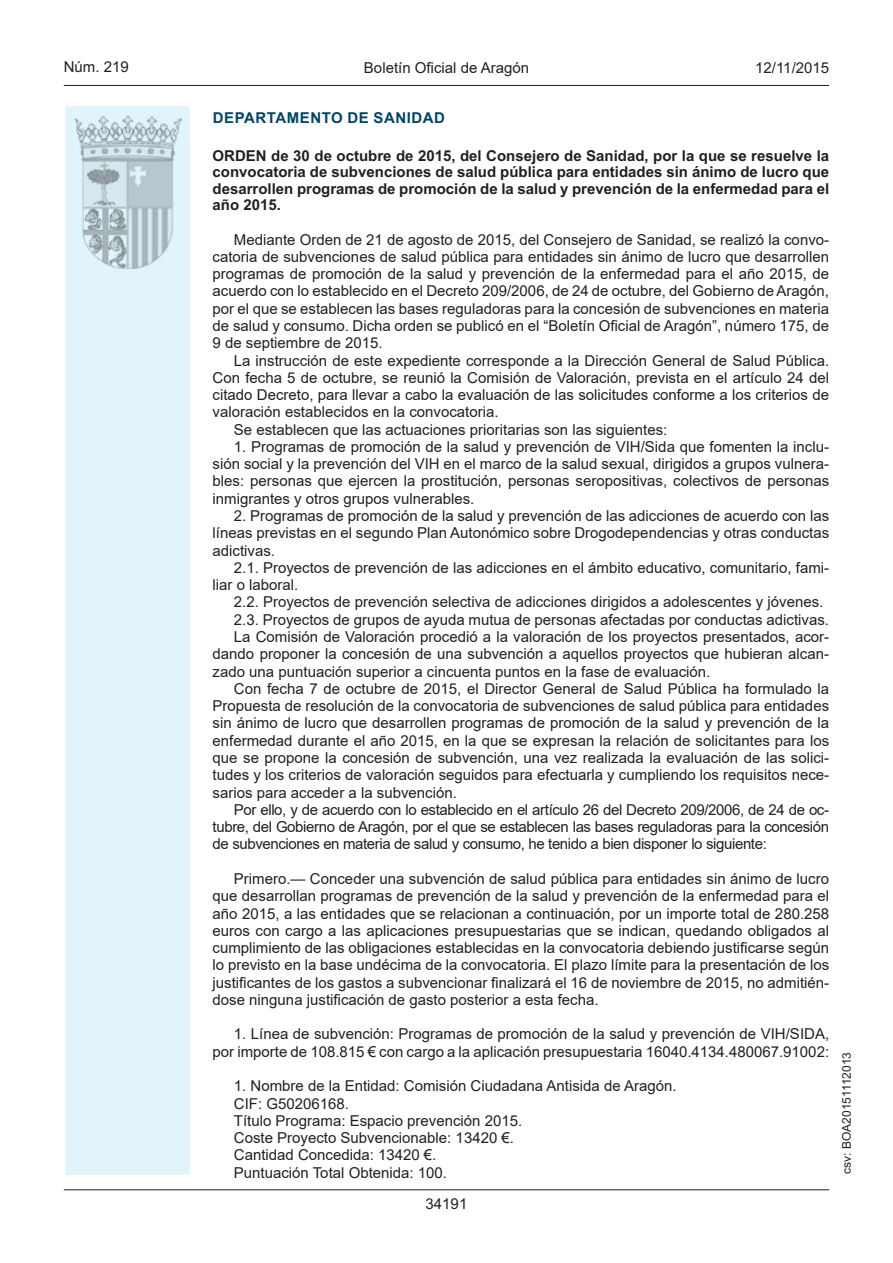
<style>
.page{position:relative;width:893px;height:1263px;background:#fff}
.page>*{position:absolute;margin:0;border:0;box-sizing:border-box;transform-origin:0 0}
.t1{font:15px/17.2px "Arial MT2";color:#231f20;text-align:justify}
.t2{font:15px "Arial MT2";letter-spacing:-.025em;color:#231f20}
.t3{font:700 15px/16.5px "Arial";color:#231f20;text-align:justify}
.t4{font:15px "Arial";color:#231f20}
.t5{font:700 15px "Arial";letter-spacing:.035em;color:#004462}
.t6{font:12px "Arial";color:#231f20}
.s1{font-family:"Arial"}
</style>
<div class="page">
<hr style="left:64px;top:85px;width:765px;height:1px;background:#231f20">
<div style="left:64px;top:105px;width:127px;height:1071px;background:#e1f4fc;border:2px solid #fff"></div>
<img style="left:75px;top:115px;width:106px;height:153px">
<hr style="left:64px;top:1189px;width:765px;height:1px;background:#231f20">
<p class="t4" style="left:64px;top:57px;width:67px">Núm. 219</p>
<p class="t1" style="left:364px;top:59px;width:167px">Boletín Oficial de Aragón</p>
<p class="t4" style="left:755px;top:57px;width:75px">12/11/2015</p>
<p class="t5" style="left:213px;top:107px;width:234px">DEPARTAMENTO DE SANIDAD</p>
<p class="t3" style="left:213px;top:147px;width:618px">ORDEN de 30 de octubre de 2015, del Consejero de Sanidad, por la que se resuelve la convocatoria de subvenciones de salud pública para entidades sin ánimo de lucro que desarrollen programas de promoción de la salud y prevención de la enfermedad para el año 2015.</p>
<p class="t1" style="left:213px;top:231px;width:618px;text-indent:21px">Mediante Orden de 21 de agosto de 2015, del Consejero de Sanidad, se realizó la convo&shy;catoria de subvenciones de salud pública para entidades sin ánimo de lucro que desarrollen programas de promoción de la salud y prevención de la enfermedad para el año 2015, de acuerdo con lo establecido en el Decreto 209/2006, de 24 de octubre, del Gobierno de Aragón, por el que se establecen las bases reguladoras para la concesión de subvenciones en materia de salud y consumo. Dicha orden se publicó en el “Boletín Oficial de Aragón”, número 175, de 9 de septiembre de 2015.</p>
<p class="t1" style="left:234px;top:351px;width:597px">La instrucción de este expediente corresponde a la Dirección General de Salud Pública.</p>
<p class="t1" style="left:213px;top:369px;width:618px">Con fecha 5 de octubre, se reunió la Comisión de Valoración, prevista en el artículo 24 del</p>
<p class="t1" style="left:213px;top:386px;width:618px">citado Decreto, para llevar a cabo la evaluación de las solicitudes conforme a los criterios de</p>
<p class="t1" style="left:213px;top:403px;width:287px">valoración establecidos en la convocatoria.</p>
<p class="t1" style="left:234px;top:421px;width:435px">Se establecen que las actuaciones prioritarias son las siguientes:</p>
<p class="t1" style="left:213px;top:438px;width:618px;text-indent:21px">1. Programas de promoción de la salud y prevención de VIH/Sida que fomenten la inclu&shy;sión social y la prevención del VIH en el marco de la salud sexual, dirigidos a grupos vulnera&shy;bles: personas que ejercen la prostitución, personas seropositivas, colectivos de personas inmigrantes y otros grupos vulnerables.</p>
<p class="t1" style="left:213px;top:507px;width:618px;text-indent:21px">2. Programas de promoción de la salud y prevención de las adicciones de acuerdo con las líneas previstas en el segundo Plan Autonómico sobre Drogodependencias y otras conductas adictivas.</p>
<p class="t1" style="left:213px;top:559px;width:618px;text-indent:21px">2.1. Proyectos de prevención de las adicciones en el ámbito educativo, comunitario, fami&shy;liar o laboral.</p>
<p class="t1" style="left:234px;top:593px;width:591px">2.2. Proyectos de prevención selectiva de adicciones dirigidos a adolescentes y jóvenes.</p>
<p class="t1" style="left:234px;top:611px;width:597px">2.3. Proyectos de grupos de ayuda mutua de personas afectadas por conductas adictivas.</p>
<p class="t1" style="left:234px;top:628px;width:597px">La Comisión de Valoración procedió a la valoración de los proyectos presentados, acor<span class="s1">-</span></p>
<p class="t1" style="left:213px;top:645px;width:618px">dando proponer la concesión de una subvención a aquellos proyectos que hubieran alcan<span class="s1">-</span></p>
<p class="t1" style="left:213px;top:663px;width:499px">zado una puntuación superior a cincuenta puntos en la fase de evaluación.</p>
<p class="t1" style="left:234px;top:680px;width:597px">Con fecha 7 de octubre de 2015, el Director General de Salud Pública ha formulado la</p>
<p class="t1" style="left:213px;top:697px;width:618px">Propuesta de resolución de la convocatoria de subvenciones de salud pública para entidades</p>
<p class="t1" style="left:213px;top:714px;width:618px">sin ánimo de lucro que desarrollen programas de promoción de la salud y prevención de la</p>
<p class="t1" style="left:213px;top:732px;width:618px">enfermedad durante el año 2015, en la que se expresan la relación de solicitantes para los</p>
<p class="t1" style="left:213px;top:749px;width:618px">que se propone la concesión de subvención, una vez realizada la evaluación de las solici<span class="s1">-</span></p>
<p class="t1" style="left:213px;top:766px;width:618px">tudes y los criterios de valoración seguidos para efectuarla y cumpliendo los requisitos nece<span class="s1">-</span></p>
<p class="t1" style="left:213px;top:783px;width:246px">sarios para acceder a la subvención.</p>
<p class="t2" style="left:234px;top:799px;width:597px">Por ello, y de acuerdo con lo establecido en el artículo 26 del Decreto 209/2006, de 24 de oc<span class="s1">-</span></p>
<p class="t2" style="left:213px;top:816px;width:618px">tubre, del Gobierno de Aragón, por el que se establecen las bases reguladoras para la concesión</p>
<p class="t2" style="left:213px;top:834px;width:556px">de subvenciones en materia de salud y consumo, he tenido a bien disponer lo siguiente:</p>
<p class="t1" style="left:213px;top:870px;width:618px;text-indent:21px">Primero.— Conceder una subvención de salud pública para entidades sin ánimo de lucro que desarrollan programas de prevención de la salud y prevención de la enfermedad para el año 2015, a las entidades que se relacionan a continuación, por un importe total de 280.258 euros con cargo a las aplicaciones presupuestarias que se indican, quedando obligados al cumplimiento de las obligaciones establecidas en la convocatoria debiendo justificarse según lo previsto en la base undécima de la convocatoria. El plazo límite para la presentación de los justificantes de los gastos a subvencionar finalizará el 16 de noviembre de 2015, no admitién&shy;dose ninguna justificación de gasto posterior a esta fecha.</p>
<p class="t1" style="left:213px;top:1025px;width:618px;text-align:right">1. Línea de subvención: Programas de promoción de la salud y prevención de VIH/SIDA, por importe de 108.815 € con cargo a la aplicación presupuestaria 16040.4134.480067.91002:</p>
<p class="t1" style="left:234px;top:1077px;width:444px;text-align:left">1. Nombre de la Entidad: Comisión Ciudadana Antisida de Aragón.<br>CIF: G50206168.<br>Título Programa: Espacio prevención 2015.<br>Coste Proyecto Subvencionable: 13420 €.<br>Cantidad Concedida: 13420 €.<br>Puntuación Total Obtenida: 100.</p>
<p class="t4" style="left:426px;top:1193px;width:43px">34191</p>
<p class="t6" style="left:838px;top:1174px;width:123px;rotate:-90deg">csv: BOA20151112013</p>
</div>
